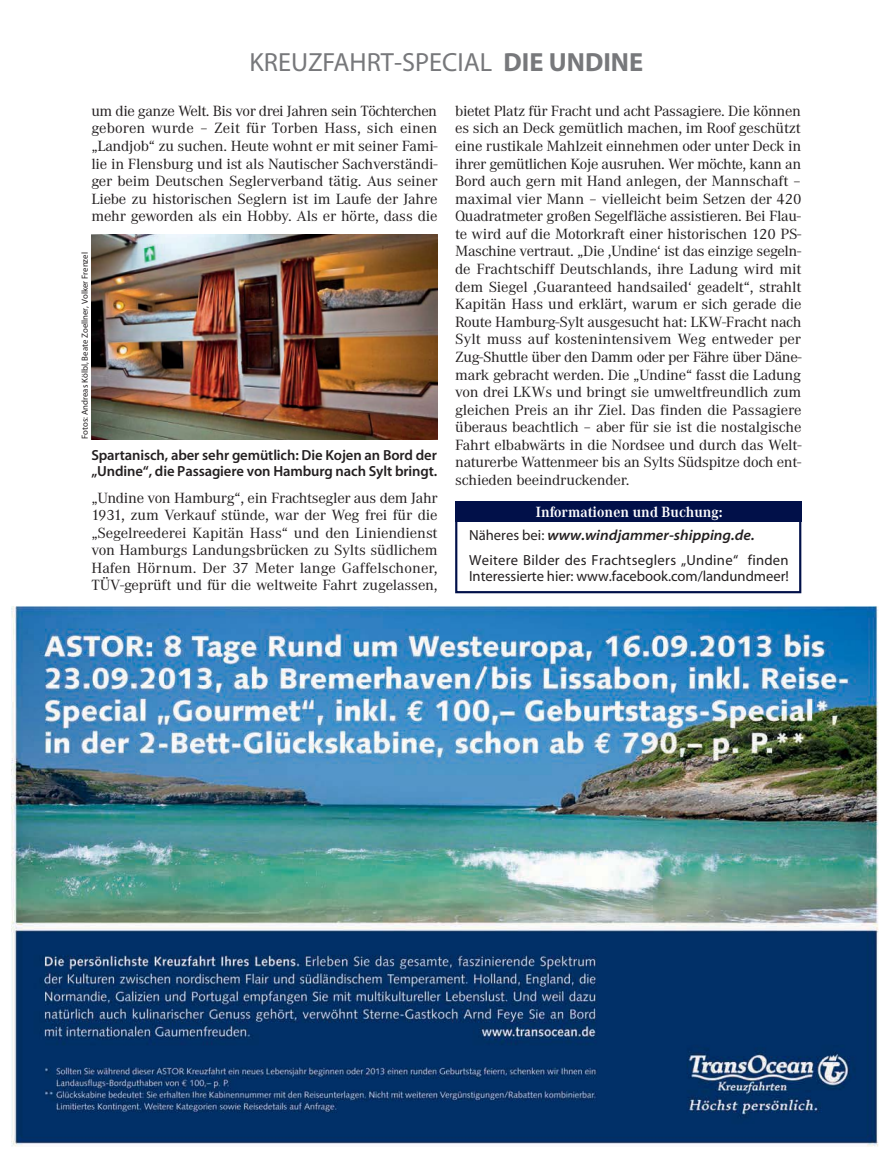
<style>
.page{position:relative;width:893px;height:1161px;background:#fff}
.page>*{position:absolute;margin:0;border:0;box-sizing:border-box;transform-origin:0 0}
.t1{font:26.4px "Myriad";color:#77787b}
.t2{font:15.45px/17.5px "Corporate A";letter-spacing:-.01em;color:#231f20;text-align:justify;scale:1.05 1}
.t3{font:700 15.45px "Corporate A";color:#fff;scale:.95 1}
.t4{font:14.7px/16px "Myriad MM 565 600";letter-spacing:-.005em;color:#231f20}
.t5{font:14.7px/16.2px "Myriad MM 400 600";color:#231f20}
.t6{font:14.7px "Myriad MM It 565 700";color:#231f20}
.t7{font:8.85px "Myriad MM 400 600";color:#231f20}
.s1{font-weight:700}
.s2{font-family:"Myriad MM 400 600"}
</style>
<div class="page">
<img style="left:11px;top:606px;width:868px;height:541px">
<div style="left:455px;top:508px;width:346px;height:85px;border:2px solid #011049"></div>
<div style="left:455px;top:502px;width:346px;height:20px;background:#011049"></div>
<img style="left:91px;top:235px;width:346px;height:205px">
<h1 class="t1" style="left:250px;top:52px;width:395px">KREUZFAHRT-SPECIAL <span class="s1">DIE UNDINE</span></h1>
<p class="t2" style="left:91px;top:103px;width:331px">um die ganze Welt. Bis vor drei Jahren sein Töchterchen geboren wurde – Zeit für Torben Hass, sich einen „Landjob“ zu suchen. Heute wohnt er mit seiner Fami&shy;lie in Flensburg und ist als Nautischer Sachverständi&shy;ger beim Deutschen Seglerverband tätig. Aus seiner Liebe zu historischen Seglern ist im Laufe der Jahre mehr geworden als ein Hobby. Als er hörte, dass die</p>
<p class="t7" style="left:81px;top:439px;width:188px;rotate:-90deg">Fotos: Andreas Kölbl, Beate Zoellner, Volker Frenzel</p>
<p class="t4" style="left:91px;top:448px;width:347px">Spartanisch, aber sehr gemütlich: Die Kojen an Bord der „Undine“, die Passagiere von Hamburg nach Sylt bringt.</p>
<p class="t2" style="left:91px;top:490px;width:331px">„Undine von Hamburg“, ein Frachtsegler aus dem Jahr 1931, zum Verkauf stünde, war der Weg frei für die „Segelreederei Kapitän Hass“ und den Liniendienst von Hamburgs Landungsbrücken zu Sylts südlichem Hafen Hörnum. Der 37 Meter lange Gaffelschoner, TÜV-geprüft und für die weltweite Fahrt zugelassen,</p>
<p class="t2" style="left:455px;top:103px;width:331px">bietet Platz für Fracht und acht Passagiere. Die können es sich an Deck gemütlich machen, im Roof geschützt eine rustikale Mahlzeit einnehmen oder unter Deck in ihrer gemütlichen Koje ausruhen. Wer möchte, kann an Bord auch gern mit Hand anlegen, der Mannschaft – maximal vier Mann – vielleicht beim Setzen der 420<br>Quadratmeter großen Segelfläche assistieren. Bei Flau&shy;te wird auf die Motorkraft einer historischen 120 PS-Maschine vertraut. „Die ,Undine‘ ist das einzige segeln&shy;de Frachtschiff Deutschlands, ihre Ladung wird mit dem Siegel ,Guaranteed handsailed‘ geadelt“, strahlt Kapitän Hass und erklärt, warum er sich gerade die Route Hamburg-Sylt ausgesucht hat: LKW-Fracht nach Sylt muss auf kostenintensivem Weg entweder per Zug-Shuttle über den Damm oder per Fähre über Däne&shy;mark gebracht werden. Die „Undine“ fasst die Ladung von drei LKWs und bringt sie umweltfreundlich zum gleichen Preis an ihr Ziel. Das finden die Passagiere überaus beachtlich – aber für sie ist die nostalgische Fahrt elbabwärts in die Nordsee und durch das Welt&shy;naturerbe Wattenmeer bis an Sylts Südspitze doch ent&shy;schieden beeindruckender.</p>
<p class="t3" style="left:536px;top:506px;width:198px">Informationen und Buchung:</p>
<p class="t6" style="left:469px;top:530px;width:287px"><span class="s2">Näheres bei:</span> www.windjammer-shipping.de.</p>
<p class="t5" style="left:469px;top:553px;width:321px">Weitere Bilder des Frachtseglers „Undine“ finden<br>Interessierte hier: www.facebook.com/landundmeer!</p>
</div>
